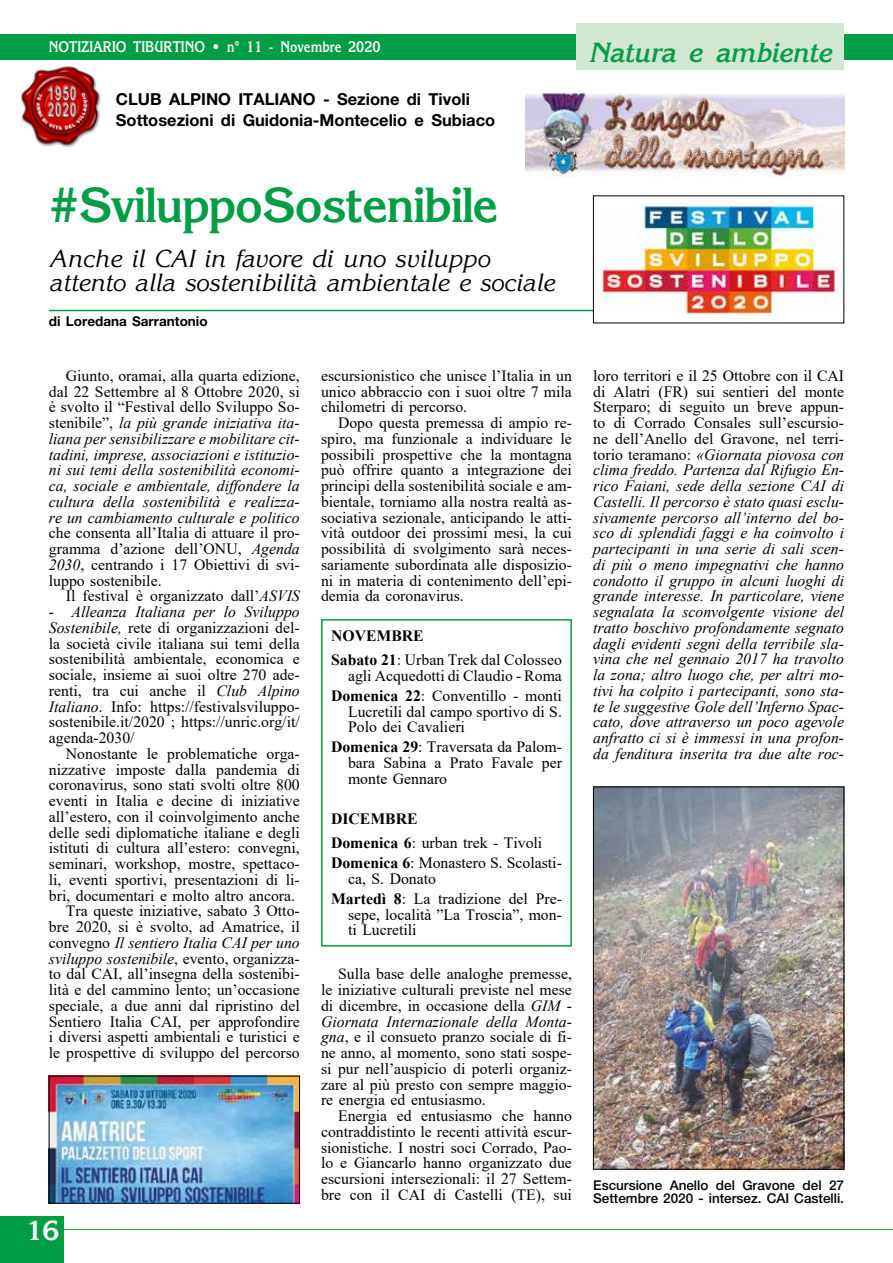
<style>
.page{position:relative;width:893px;height:1263px;background:#fff}
.page>*{position:absolute;margin:0;border:0;box-sizing:border-box;transform-origin:0 0}
.t1{font:700 48px "Korinna Std";letter-spacing:-.03em;color:#009e44}
.t2{font:italic 700 27px "Korinna Std";letter-spacing:-.025em;color:#009e44}
.t3{font:700 27px "Korinna Std";color:#fff}
.t4{font:italic 24px/24px "Korinna Std";color:#000}
.t5{font:700 16.5px/20.7px "Helvetica Neue LT Std";color:#000}
.t6{font:15.75px/15.8px "Times New Roman";color:#000;text-align:justify}
.t7{font:italic 15.75px/15.8px "Times New Roman";color:#000;text-align:justify}
.t8{font:700 15.75px/24.3px "Times New Roman";color:#000}
.t9{font:700 15px "Korinna Std";color:#fff;scale:.85 1}
.t10{font:500 13.5px/13.5px "Helvetica Neue LT Std";color:#000}
.t11{font:700 13.5px "Helvetica Neue LT Std";color:#000}
.s1{font-style:normal}
.s2{font-style:italic}
.s3{font-weight:700}
.s4{font-weight:400}
</style>
<div class="page">
<hr style="left:51px;top:1229px;width:842px;height:1px;background:#009e44">
<div style="left:0;top:1216px;width:64px;height:47px;background:#009e44"></div>
<div style="left:0;top:34px;width:893px;height:26px;background:#009e44"></div>
<div style="left:576px;top:23px;width:268px;height:47px;background:#d2e7d1"></div>
<img style="left:21px;top:66px;width:80px;height:81px">
<img style="left:525px;top:94px;width:319px;height:83px">
<hr style="left:49px;top:310px;width:795px;height:1px;background:#009e44">
<div style="left:321px;top:619px;width:251px;height:327px;border:2px solid #009e44"></div>
<div style="left:593px;top:196px;width:251px;height:127px;background:#fff"></div>
<img style="left:599px;top:204px;width:239px;height:111px">
<img style="left:51px;top:1078px;width:247px;height:123px">
<img style="left:595px;top:789px;width:247px;height:378px">
<div style="left:593px;top:787px;width:251px;height:382px;border:1px solid #000"></div>
<p class="t9" style="left:49px;top:37px;width:392px">NOTIZIARIO TIBURTINO • n° 11 - Novembre 2020</p>
<h2 class="t2" style="left:589px;top:36px;width:244px">Natura e ambiente</h2>
<p class="t5" style="left:116px;top:89px;width:381px">CLUB ALPINO ITALIANO - Sezione di Tivoli<br>Sottosezioni di Guidonia-Montecelio e Subiaco</p>
<h1 class="t1" style="left:49px;top:175px;width:451px">#SviluppoSostenibile</h1>
<h3 class="t4" style="left:49px;top:247px;width:507px">Anche il CAI in favore di uno sviluppo attento alla sostenibilità ambientale e sociale</h3>
<p class="t11" style="left:49px;top:313px;width:160px">di Loredana Sarrantonio</p>
<p class="t7" style="left:49px;top:367px;width:252px;text-indent:17px"><span class="s1">Giunto, oramai, alla quarta edizione, dal 22 Settembre al 8 Ottobre 2020, si è svolto il “Festival dello Sviluppo So&shy;stenibile”,</span> la più grande iniziativa ita&shy;liana per sensibilizzare e mobilitare cit&shy;tadini, imprese, associazioni e istituzio&shy;ni sui temi della sostenibilità economi&shy;ca, sociale e ambientale, diffondere la cultura della sostenibilità e realizza&shy;re un cambiamento culturale e politico</p>
<p class="t6" style="left:49px;top:525px;width:252px">che consenta all’Italia di attuare il pro&shy;gramma d’azione dell’ONU, <span class="s2">Agenda 2030</span>, centrando i 17 Obiettivi di svi&shy;luppo sostenibile.</p>
<p class="t6" style="left:66px;top:588px;width:235px">Il festival è organizzato dall’<span class="s2">ASVIS</span></p>
<p class="t6" style="left:49px;top:603px;width:252px"><span class="s2">- Alleanza Italiana per lo Sviluppo Sostenibile,</span> rete di organizzazioni del&shy;la società civile italiana sui temi della sostenibilità ambientale, economica e sociale, insieme ai suoi oltre 270 ade&shy;renti, tra cui anche il <span class="s2">Club Alpino Italiano</span>. Info: https://festivalsviluppo&shy;sostenibile.it/2020 ; https://unric.org/it/ agenda-2030/</p>
<p class="t6" style="left:49px;top:745px;width:252px;text-align:right">Nonostante le problematiche orga&shy;nizzative imposte dalla pandemia di coronavirus, sono stati svolti oltre 800 eventi in Italia e decine di iniziative all’estero, con il coinvolgimento anche delle sedi diplomatiche italiane e degli istituti di cultura all’estero: convegni, seminari, workshop, mostre, spettaco&shy;li, eventi sportivi, presentazioni di li&shy;bri, documentari e molto altro ancora.<br>Tra queste iniziative, sabato 3 Otto&shy;bre 2020, si è svolto, ad Amatrice, il convegno <span class="s2">Il sentiero Italia CAI per uno sviluppo sostenibile</span>, evento, organizza&shy;to dal CAI, all’insegna della sostenibi&shy;lità e del cammino lento; un’occasione speciale, a due anni dal ripristino del Sentiero Italia CAI, per approfondire i diversi aspetti ambientali e turistici e le prospettive di sviluppo del percorso</p>
<h2 class="t3" style="left:26px;top:1213px;width:35px">16</h2>
<p class="t6" style="left:321px;top:367px;width:252px">escursionistico che unisce l’Italia in un unico abbraccio con i suoi oltre 7 mila chilometri di percorso.</p>
<p class="t6" style="left:321px;top:414px;width:252px;text-indent:17px">Dopo questa premessa di ampio re&shy;spiro, ma funzionale a individuare le possibili prospettive che la montagna può offrire quanto a integrazione dei principi della sostenibilità sociale e am&shy;bientale, torniamo alla nostra realtà as&shy;sociativa sezionale, anticipando le atti&shy;vità outdoor dei prossimi mesi, la cui possibilità di svolgimento sarà neces&shy;sariamente subordinata alle disposizio&shy;ni in materia di contenimento dell’epi&shy;demia da coronavirus.</p>
<p class="t6" style="left:331px;top:623px;width:232px;line-height:24.3px"><span class="s3">NOVEMBRE<br>Sabato 21</span>: Urban Trek dal Colosseo</p>
<p class="t6" style="left:331px;top:665px;width:232px;line-height:20px;text-align:right">agli Acquedotti di Claudio - Roma<br><span class="s3">Domenica 22</span>: Conventillo - monti</p>
<p class="t6" style="left:348px;top:703px;width:215px">Lucretili dal campo sportivo di S.<br>Polo dei Cavalieri</p>
<p class="t6" style="left:348px;top:739px;width:215px;text-indent:-17px"><span class="s3">Domenica 29</span>: Traversata da Palom&shy;bara Sabina a Prato Favale per monte Gennaro</p>
<p class="t8" style="left:331px;top:806px;width:213px">DICEMBRE<br>Domenica 6<span class="s4">: urban trek - Tivoli</span></p>
<p class="t6" style="left:348px;top:854px;width:215px;text-indent:-17px"><span class="s3">Domenica 6</span>: Monastero S. Scolasti&shy;ca, S. Donato</p>
<p class="t6" style="left:348px;top:890px;width:215px;text-indent:-17px"><span class="s3">Martedì 8</span>: La tradizione del Pre&shy;sepe, località ”La Troscia”, mon&shy;ti Lucretili</p>
<p class="t6" style="left:321px;top:966px;width:252px;text-indent:17px">Sulla base delle analoghe premesse, le iniziative culturali previste nel mese di dicembre, in occasione della <span class="s2">GIM - Giornata Internazionale della Monta&shy;gna</span>, e il consueto pranzo sociale di fi&shy;ne anno, al momento, sono stati sospe&shy;si pur nell’auspicio di poterli organiz&shy;zare al più presto con sempre maggio&shy;re energia ed entusiasmo.</p>
<p class="t6" style="left:321px;top:1107px;width:252px;text-indent:17px">Energia ed entusiasmo che hanno contraddistinto le recenti attività escur&shy;sionistiche. I nostri soci Corrado, Pao&shy;lo e Giancarlo hanno organizzato due escursioni intersezionali: il 27 Settem&shy;bre con il CAI di Castelli (TE), sui</p>
<p class="t7" style="left:593px;top:367px;width:252px"><span class="s1">loro territori e il 25 Ottobre con il CAI di Alatri (FR) sui sentieri del monte Sterparo; di seguito un breve appun&shy;to di Corrado Consales sull’escursio&shy;ne dell’Anello del Gravone, nel terri&shy;torio teramano:</span> «Giornata piovosa con clima freddo. Partenza dal Rifugio En&shy;rico Faiani, sede della sezione CAI di Castelli. Il percorso è stato quasi esclu&shy;sivamente percorso all’interno del bo&shy;sco di splendidi faggi e ha coinvolto i partecipanti in una serie di sali scen&shy;di più o meno impegnativi che hanno condotto il gruppo in alcuni luoghi di grande interesse. In particolare, viene segnalata la sconvolgente visione del tratto boschivo profondamente segnato dagli evidenti segni della terribile sla&shy;vina che nel gennaio 2017 ha travolto la zona; altro luogo che, per altri mo&shy;tivi ha colpito i partecipanti, sono sta&shy;te le suggestive Gole dell’Inferno Spac&shy;cato, dove attraverso un poco agevole anfratto ci si è immessi in una profon&shy;da fenditura inserita tra due alte roc-</p>
<p class="t10" style="left:593px;top:1178px;width:252px">Escursione Anello del Gravone del 27<br>Settembre 2020 - intersez. CAI Castelli.</p>
</div>
